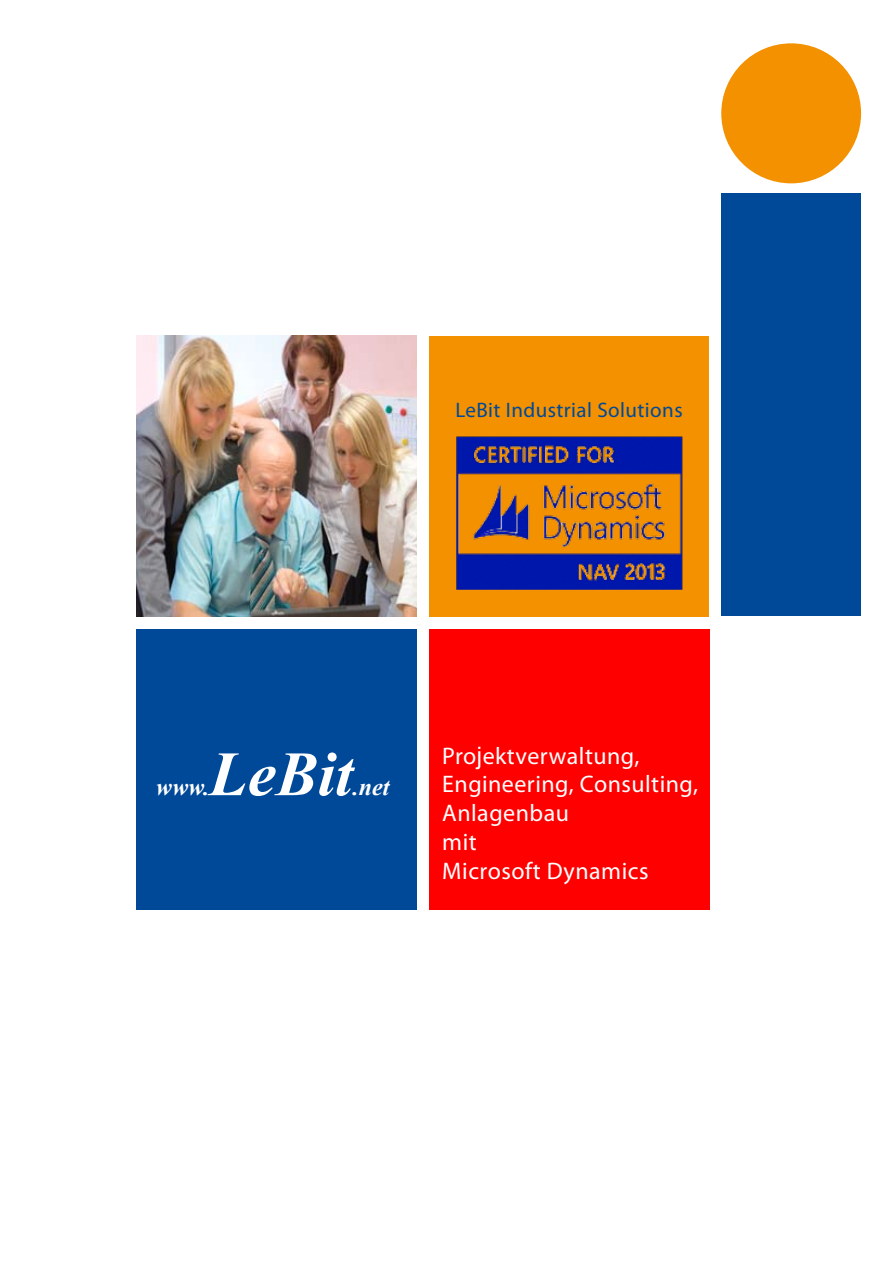
<style>
.page{position:relative;width:893px;height:1263px;background:#fff}
.page>*{position:absolute;margin:0;border:0;box-sizing:border-box;transform-origin:0 0}
.t1{font:italic 700 63px "Times New Roman";color:#fff}
.t2{font:24px/28.8px "Myriad Pro";letter-spacing:.02em;color:#fff}
.t3{font:italic 700 24px "Times New Roman";color:#fff}
.t4{font:21px "Myriad Pro";letter-spacing:.02em;color:#004999}
.s1{font-family:"Arial"}
</style>
<div class="page">
<img style="left:136px;top:336px;width:281px;height:281px">
<div style="left:429px;top:629px;width:281px;height:281px;background:#f00"></div>
<div style="left:136px;top:629px;width:281px;height:281px;background:#004999"></div>
<div style="left:429px;top:337px;width:280px;height:280px;background:#f39100"></div>
<div style="left:721px;top:194px;width:140px;height:422px;background:#004999"></div>
<div style="left:721px;top:43px;width:140px;height:140px;background:#f39100;border-radius:50%"></div>
<img style="left:456px;top:436px;width:227px;height:154px">
<p class="t4" style="left:455px;top:397px;width:229px">LeBit Industrial Solutions</p>
<h1 class="t1" style="left:209px;top:730px;width:145px">LeBit</h1>
<p class="t3" style="left:353px;top:770px;width:38px">.net</p>
<p class="t3" style="left:156px;top:770px;width:55px">www.</p>
<p class="t2" style="left:442px;top:741px;width:257px">Pro<span class="s1">j</span>ektverwaltung,<br>Engineering, Consulting,<br>Anlagenbau<br>mit<br>Microsoft Dynamics</p>
</div>
